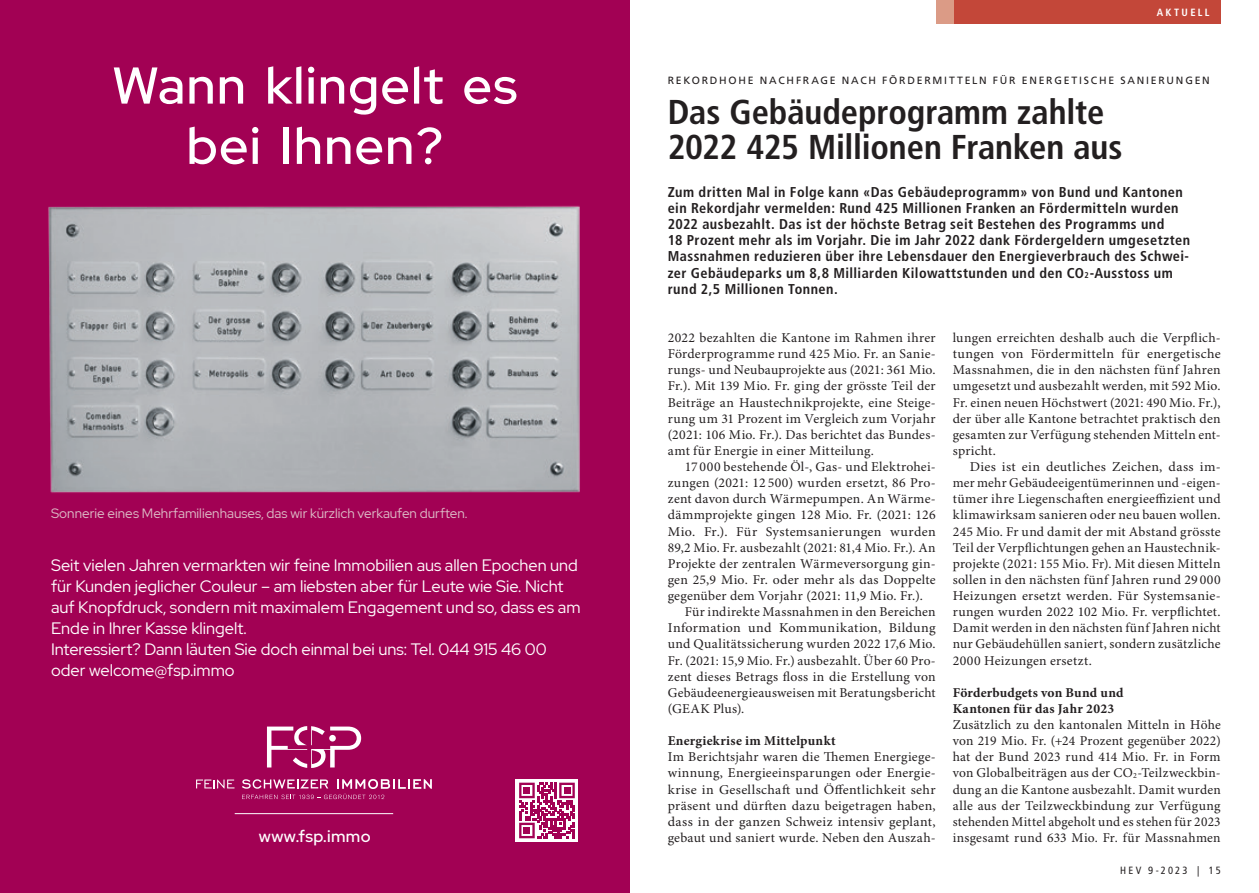
<style>
.page{position:relative;width:1259px;height:893px;background:#fff}
.page>*{position:absolute;margin:0;border:0;box-sizing:border-box;transform-origin:0 0}
.t1{font:500 51.6px/60.3px "Red Hat Display";letter-spacing:.02em;color:#fff;text-align:center}
.t2{font:700 condensed 34.5px/35.2px "Frutiger LT Std";letter-spacing:-.005em;color:#231f20}
.t3{font:16.5px/21px "Red Hat Display";color:#fff}
.t4{font:500 16.5px "Red Hat Display";letter-spacing:.02em;color:#fff}
.t5{font:700 condensed 14.25px/16.2px "Frutiger LT";letter-spacing:.03em;color:#231f20}
.t6{font:13.5px/16.2px "Minion Pro";letter-spacing:.015em;color:#231f20}
.t7{font:13.5px "Minion Pro";letter-spacing:.015em;color:#231f20;scale:1.04 1}
.t8{font:13.5px "Red Hat Display";color:#ddbdc7}
.t9{font:10.5px "Frutiger LT";letter-spacing:.17em;color:#231f20}
.t10{font:condensed 10.5px "Frutiger LT";letter-spacing:.215em;color:#231f20}
.t11{font:700 condensed 10.5px "Frutiger LT";letter-spacing:.225em;color:#fff}
.s1{font-size:8.25px}
.s2{font-weight:700}
.s3{font-size:7.8px}
</style>
<div class="page">
<div style="left:953px;top:0;width:267px;height:23px;background:#c34739"></div>
<div style="left:936px;top:0;width:17px;height:23px;background:#db9b86"></div>
<hr style="left:629px;top:0;width:1px;height:893px;background:#a20154">
<div style="left:0;top:0;width:629px;height:893px;background:#a20154"></div>
<img style="left:48px;top:205px;width:532px;height:288px">
<svg style="left:267px;top:726px;width:94px;height:42px"></svg>
<div style="left:329px;top:735px;width:7px;height:6px;background:#fff;border-radius:50%"></div>
<hr style="left:235px;top:813px;width:158px;height:1px;background:#fff">
<svg style="left:196px;top:779px;width:38px;height:9px"></svg>
<svg style="left:242px;top:779px;width:190px;height:20px"></svg>
<div style="left:515px;top:779px;width:63px;height:63px;background:#fff"></div>
<svg style="left:519px;top:783px;width:56px;height:55px"></svg>
<div style="left:523px;top:787px;width:7px;height:7px;background:#a20154"></div>
<div style="left:563px;top:787px;width:7px;height:7px;background:#a20154"></div>
<div style="left:523px;top:827px;width:7px;height:7px;background:#a20154"></div>
<h1 class="t1" style="left:112px;top:55px;width:407px">Wann klingelt es bei Ihnen?</h1>
<p class="t8" style="left:51px;top:504px;width:418px">Sonnerie eines Mehrfamilienhauses, das wir kürzlich verkaufen durften.</p>
<p class="t3" style="left:51px;top:554px;width:531px">Seit vielen Jahren vermarkten wir feine Immobilien aus allen Epochen und für Kunden jeglicher Couleur – am liebsten aber für Leute wie Sie. Nicht auf Knopfdruck, sondern mit maximalem Engagement und so, dass es am Ende in Ihrer Kasse klingelt.<br>Interessiert? Dann läuten Sie doch einmal bei uns: Tel. 044 915 46 00 oder welcome@fsp.immo</p>
<p class="t4" style="left:259px;top:826px;width:113px">www.fsp.immo</p>
<p class="t11" style="left:1156px;top:6px;width:54px">AKTUELL</p>
<p class="t9" style="left:668px;top:75px;width:543px">REKORDHOHE NACHFRAGE NACH FÖRDERMITTELN FÜR ENERGETISCHE SANIERUNGEN</p>
<p class="t2" style="left:668px;top:94px;width:456px">Das Gebäudeprogramm zahlte<br>2022 425 Millionen Franken aus</p>
<p class="t5" style="left:668px;top:184px;width:524px">Zum dritten Mal in Folge kann «Das Gebäudeprogramm» von Bund und Kantonen ein Rekordjahr vermelden: Rund 425 Millionen Franken an Fördermitteln wurden 2022 ausbezahlt. Das ist der höchste Betrag seit Bestehen des Programms und<br>18 Prozent mehr als im Vorjahr. Die im Jahr 2022 dank Fördergeldern umgesetzten Massnahmen reduzieren über ihre Lebensdauer den Energieverbrauch des Schwei&shy;zer Gebäudeparks um 8,8 Milliarden Kilowattstunden und den CO<span class="s1">2</span>-Ausstoss um rund 2,5 Millionen Tonnen.</p>
<p class="t6" style="left:668px;top:330px;width:269px">2022 bezahlten die Kantone im Rahmen ihrer</p>
<p class="t6" style="left:668px;top:346px;width:269px">Förderprogramme rund 425 Mio. Fr. an Sanie-</p>
<p class="t6" style="left:668px;top:362px;width:269px">rungs- und Neubauprojekte aus (2021: 361 Mio.</p>
<p class="t6" style="left:668px;top:379px;width:269px">Fr.). Mit 139 Mio. Fr. ging der grösste Teil der</p>
<p class="t6" style="left:668px;top:395px;width:269px">Beiträge an Haustechnikprojekte, eine Steige-</p>
<p class="t6" style="left:668px;top:411px;width:269px">rung um 31 Prozent im Vergleich zum Vorjahr</p>
<p class="t6" style="left:668px;top:427px;width:269px">(2021: 106 Mio. Fr.). Das berichtet das Bundes-</p>
<p class="t6" style="left:668px;top:443px;width:208px">amt für Energie in einer Mitteilung.</p>
<p class="t6" style="left:685px;top:459px;width:252px">17 000 bestehende Öl-, Gas- und Elektrohei-</p>
<p class="t6" style="left:668px;top:475px;width:269px">zungen (2021: 12 500) wurden ersetzt, 86 Pro-</p>
<p class="t6" style="left:668px;top:491px;width:269px">zent davon durch Wärmepumpen. An Wärme-</p>
<p class="t6" style="left:668px;top:507px;width:269px">dämmprojekte gingen 128 Mio. Fr. (2021: 126</p>
<p class="t7" style="left:668px;top:523px;width:259px">Mio. Fr.). Für Systemsanierungen wurden</p>
<p class="t6" style="left:668px;top:540px;width:269px">89,2 Mio. Fr. ausbezahlt (2021: 81,4 Mio. Fr.). An</p>
<p class="t6" style="left:668px;top:556px;width:269px">Projekte der zentralen Wärmeversorgung gin-</p>
<p class="t6" style="left:668px;top:572px;width:269px">gen 25,9 Mio. Fr. oder mehr als das Doppelte</p>
<p class="t6" style="left:668px;top:588px;width:256px">gegenüber dem Vorjahr (2021: 11,9 Mio. Fr.).</p>
<p class="t6" style="left:685px;top:604px;width:252px">Für indirekte Massnahmen in den Bereichen</p>
<p class="t7" style="left:668px;top:620px;width:259px">Information und Kommunikation, Bildung</p>
<p class="t6" style="left:668px;top:637px;width:269px">und Qualitätssicherung wurden 2022 17,6 Mio.</p>
<p class="t6" style="left:668px;top:653px;width:269px">Fr. (2021: 15,9 Mio. Fr.) ausbezahlt. Über 60 Pro-</p>
<p class="t6" style="left:668px;top:669px;width:269px">zent dieses Betrags floss in die Erstellung von</p>
<p class="t6" style="left:668px;top:685px;width:269px">Gebäudeenergieausweisen mit Beratungsbericht</p>
<p class="t6" style="left:668px;top:701px;width:78px">(GEAK Plus).</p>
<p class="t6" style="left:668px;top:733px;width:269px"><span class="s2">Energiekrise im Mittelpunkt<br></span>Im Berichtsjahr waren die Themen Energiege&shy;winnung, Energieeinsparungen oder Energie&shy;krise in Gesellschaft und Öffentlichkeit sehr präsent und dürften dazu beigetragen haben, dass in der ganzen Schweiz intensiv geplant, gebaut und saniert wurde. Neben den Auszah-</p>
<p class="t6" style="left:952px;top:330px;width:269px">lungen erreichten deshalb auch die Verpflich-</p>
<p class="t7" style="left:952px;top:346px;width:259px">tungen von Fördermitteln für energetische</p>
<p class="t6" style="left:952px;top:362px;width:269px">Massnahmen, die in den nächsten fünf Jahren</p>
<p class="t6" style="left:952px;top:379px;width:269px">umgesetzt und ausbezahlt werden, mit 592 Mio.</p>
<p class="t6" style="left:952px;top:395px;width:269px">Fr. einen neuen Höchstwert (2021: 490 Mio. Fr.),</p>
<p class="t6" style="left:952px;top:411px;width:269px">der über alle Kantone betrachtet praktisch den</p>
<p class="t6" style="left:952px;top:427px;width:269px">gesamten zur Verfügung stehenden Mitteln ent-</p>
<p class="t6" style="left:952px;top:443px;width:45px">spricht.</p>
<p class="t7" style="left:969px;top:459px;width:243px">Dies ist ein deutliches Zeichen, dass im-</p>
<p class="t6" style="left:952px;top:475px;width:269px">mer mehr Gebäudeeigentümerinnen und -eigen-</p>
<p class="t6" style="left:952px;top:491px;width:269px">tümer ihre Liegenschaften energieeffizient und</p>
<p class="t6" style="left:952px;top:508px;width:269px">klimawirksam sanieren oder neu bauen wollen.</p>
<p class="t6" style="left:952px;top:524px;width:269px">245 Mio. Fr und damit der mit Abstand grösste</p>
<p class="t6" style="left:952px;top:540px;width:269px">Teil der Verpflichtungen gehen an Haustechnik-</p>
<p class="t6" style="left:952px;top:556px;width:269px">projekte (2021: 155 Mio. Fr). Mit diesen Mitteln</p>
<p class="t6" style="left:952px;top:572px;width:269px">sollen in den nächsten fünf Jahren rund 29 000</p>
<p class="t7" style="left:952px;top:588px;width:259px">Heizungen ersetzt werden. Für Systemsanie-</p>
<p class="t6" style="left:952px;top:604px;width:269px">rungen wurden 2022 102 Mio. Fr. verpflichtet.</p>
<p class="t6" style="left:952px;top:620px;width:269px">Damit werden in den nächsten fünf Jahren nicht</p>
<p class="t6" style="left:952px;top:637px;width:269px">nur Gebäudehüllen saniert, sondern zusätzliche</p>
<p class="t6" style="left:952px;top:653px;width:141px">2000 Heizungen ersetzt.</p>
<p class="t6" style="left:952px;top:685px;width:269px"><span class="s2">Förderbudgets von Bund und<br>Kantonen für das Jahr 2023<br></span>Zusätzlich zu den kantonalen Mitteln in Höhe von 219 Mio. Fr. (+24 Prozent gegenüber 2022) hat der Bund 2023 rund 414 Mio. Fr. in Form von Globalbeiträgen aus der CO<span class="s3">2</span>-Teilzweckbin&shy;dung an die Kantone ausbezahlt. Damit wurden alle aus der Teilzweckbindung zur Verfügung stehenden Mittel abgeholt und es stehen für 2023 insgesamt rund 633 Mio. Fr. für Massnahmen</p>
<p class="t10" style="left:1120px;top:864px;width:102px">HEV 9-2023 | 15</p>
</div>
